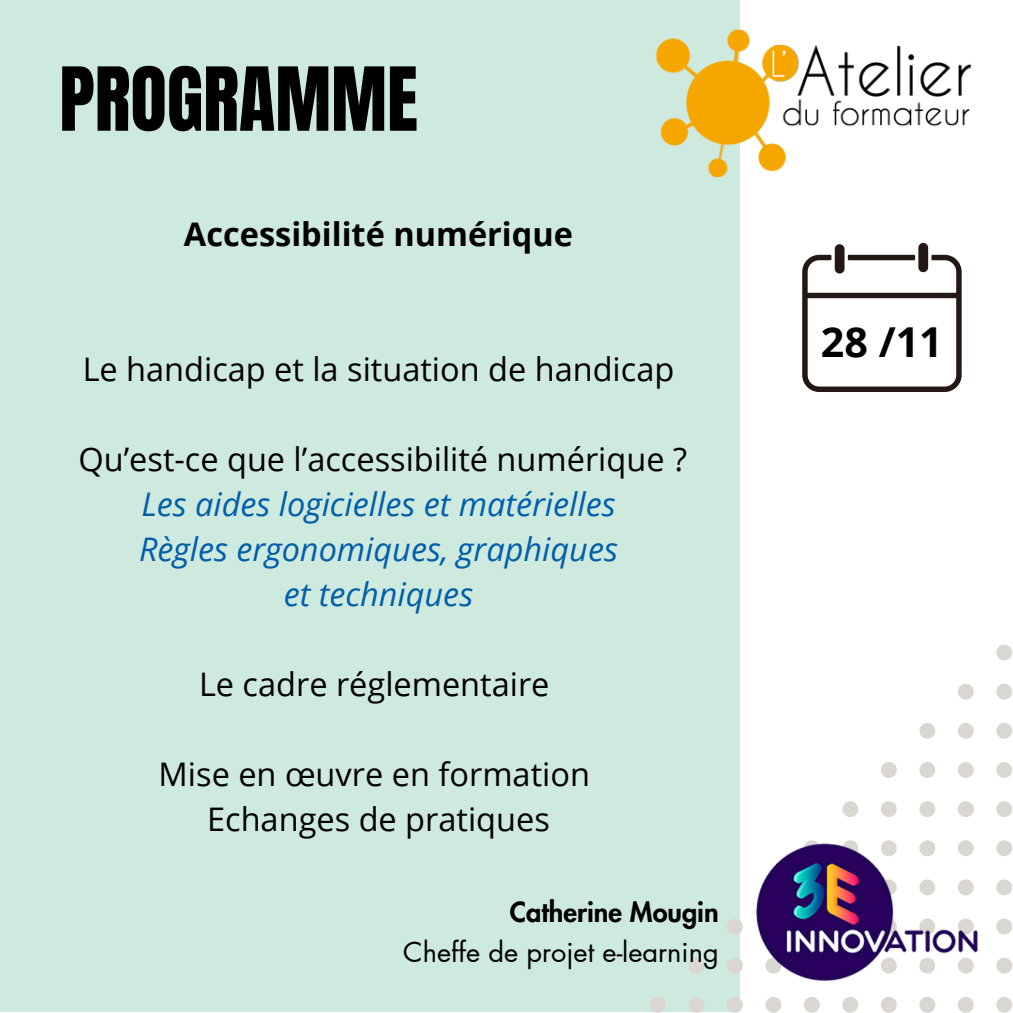
<style>
.page{position:relative;width:1013px;height:1013px;background:#fff}
.page>*{position:absolute;margin:0;border:0;box-sizing:border-box;transform-origin:0 0}
.t1{font:74.88px "Anton";color:#000}
.t2{font:700 41.25px "Open Sans";color:#000}
.t3{font:32.5px/45px "Open Sans";color:#000;text-align:center}
.t4{font:italic 32.5px/45px "Open Sans";color:#005eaa}
.t5{font:700 32.5px "Open Sans";color:#000}
.t6{font:27.12px "Futura LT Pro";color:#000}
.t7{font:800 27.12px "Futura LT Pro";color:#000}
</style>
<div class="page">
<div style="left:0;top:0;width:740px;height:1011px;background:#cee9de"></div>
<img style="left:656px;top:29px;width:315px;height:149px">
<svg style="left:650px;top:997px;width:16px;height:15px"></svg>
<svg style="left:688px;top:997px;width:16px;height:15px"></svg>
<svg style="left:689px;top:958px;width:15px;height:15px"></svg>
<svg style="left:727px;top:997px;width:15px;height:15px"></svg>
<svg style="left:727px;top:958px;width:15px;height:15px"></svg>
<svg style="left:727px;top:919px;width:15px;height:15px"></svg>
<svg style="left:765px;top:997px;width:16px;height:15px"></svg>
<svg style="left:804px;top:997px;width:15px;height:15px"></svg>
<svg style="left:842px;top:997px;width:16px;height:15px"></svg>
<svg style="left:842px;top:801px;width:16px;height:16px"></svg>
<svg style="left:881px;top:997px;width:15px;height:15px"></svg>
<svg style="left:881px;top:801px;width:15px;height:16px"></svg>
<svg style="left:881px;top:762px;width:15px;height:16px"></svg>
<svg style="left:919px;top:997px;width:16px;height:15px"></svg>
<svg style="left:919px;top:801px;width:16px;height:16px"></svg>
<svg style="left:919px;top:762px;width:16px;height:16px"></svg>
<svg style="left:919px;top:723px;width:16px;height:15px"></svg>
<svg style="left:958px;top:997px;width:15px;height:15px"></svg>
<svg style="left:958px;top:801px;width:15px;height:16px"></svg>
<svg style="left:958px;top:762px;width:15px;height:16px"></svg>
<svg style="left:958px;top:723px;width:15px;height:15px"></svg>
<svg style="left:958px;top:684px;width:15px;height:15px"></svg>
<svg style="left:996px;top:997px;width:16px;height:15px"></svg>
<svg style="left:996px;top:957px;width:16px;height:16px"></svg>
<svg style="left:996px;top:918px;width:16px;height:16px"></svg>
<svg style="left:996px;top:879px;width:16px;height:16px"></svg>
<svg style="left:996px;top:840px;width:16px;height:16px"></svg>
<svg style="left:996px;top:801px;width:16px;height:16px"></svg>
<svg style="left:996px;top:762px;width:16px;height:16px"></svg>
<svg style="left:996px;top:723px;width:16px;height:15px"></svg>
<svg style="left:996px;top:684px;width:16px;height:15px"></svg>
<svg style="left:996px;top:644px;width:16px;height:16px"></svg>
<svg style="left:802px;top:255px;width:159px;height:137px"></svg>
<div style="left:834px;top:244px;width:10px;height:29px;background:#231815;border-radius:5px"></div>
<div style="left:918px;top:243px;width:10px;height:29px;background:#231815;border-radius:5px"></div>
<img style="left:756px;top:840px;width:222px;height:141px">
<p class="t1" style="left:59px;top:45px;width:360px">PROGRAMME</p>
<p class="t5" style="left:184px;top:211px;width:390px">Accessibilité numérique</p>
<p class="t3" style="left:83px;top:345px;width:593px">Le handicap et la situation de handicap</p>
<h4 class="t3" style="left:78px;top:435px;width:610px">Qu’est-ce que l’accessibilité numérique ?</h4>
<p class="t4" style="left:139px;top:480px;width:480px">Les aides logicielles et matérielles<br>Règles ergonomiques, graphiques</p>
<h4 class="t4" style="left:284px;top:570px;width:191px">et techniques</h4>
<p class="t3" style="left:199px;top:660px;width:352px">Le cadre réglementaire</p>
<p class="t3" style="left:159px;top:750px;width:433px">Mise en œuvre en formation<br>Echanges de pratiques</p>
<p class="t7" style="left:510px;top:899px;width:210px">Catherine Mougin</p>
<h2 class="t6" style="left:403px;top:939px;width:317px">Cheffe de projet e-learning</h2>
<p class="t2" style="left:821px;top:313px;width:123px">28 /11</p>
</div>
